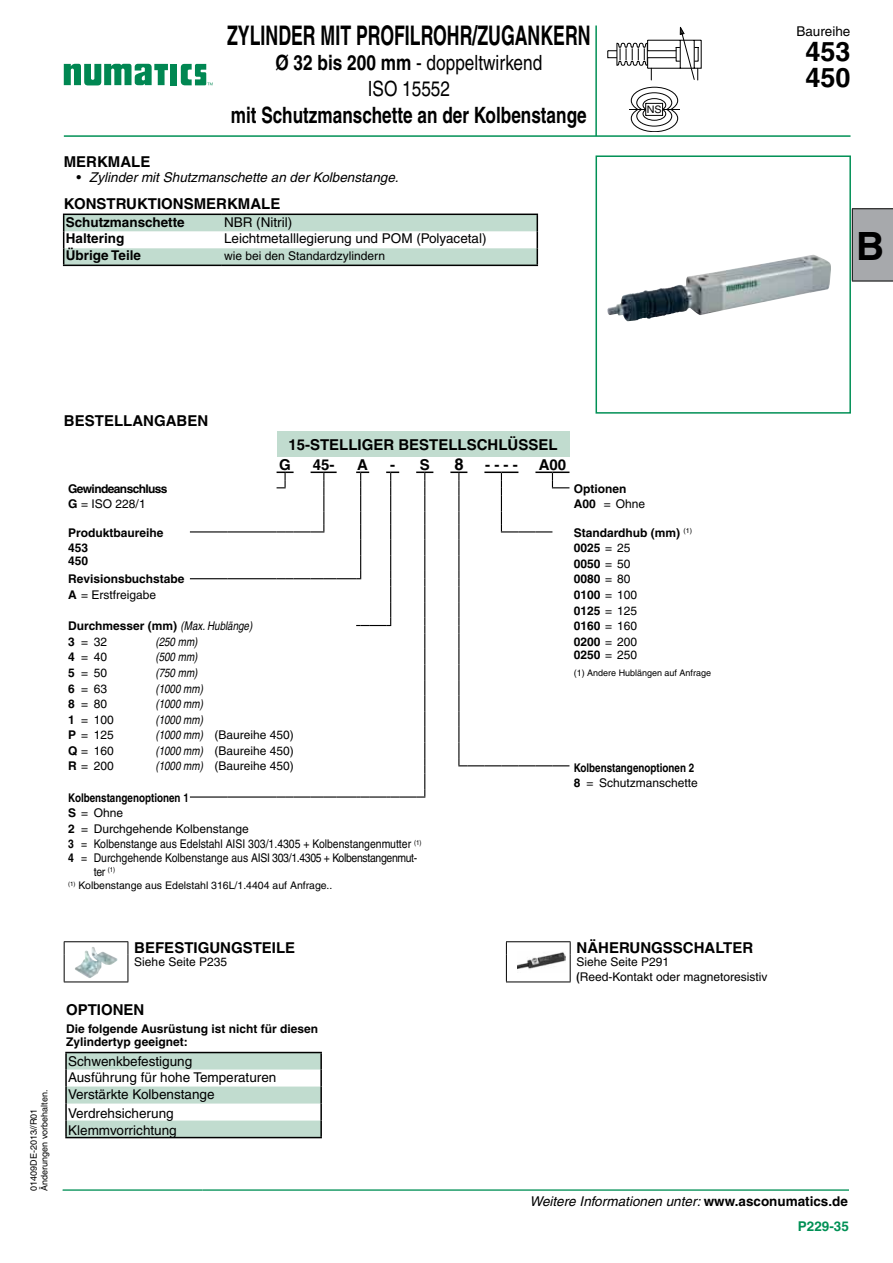
<style>
.page{position:relative;width:893px;height:1263px;background:#fff}
.page>*{position:absolute;margin:0;border:0;box-sizing:border-box;transform-origin:0 0}
.t1{font:700 39px "Helvetica";color:#000}
.t2{font:700 condensed 27px "Helvetica";color:#000;scale:.8 1}
.t3{font:700 27px/25.5px "Helvetica";color:#000}
.t4{font:700 condensed 22.5px "Helvetica";color:#000;scale:.93 1}
.t5{font:condensed 21px/25.2px "Helvetica";color:#000;text-align:center}
.t6{font:700 16.5px "Helvetica";color:#000}
.t7{font:700 15px/20.4px "Helvetica";color:#000}
.t8{font:13.5px/15.6px "Helvetica";color:#000}
.t9{font:italic 13.5px "Helvetica";color:#000}
.t10{font:700 13.5px "Helvetica";color:#000}
.t11{font:700 13.5px "Helvetica";color:#009055}
.t12{font:12px/15.6px "Helvetica";color:#000}
.t13{font:700 12px/15.6px "Helvetica";color:#000}
.t14{font:12px/14.4px "Helvetica";letter-spacing:-.03em;color:#000;scale:.87 1}
.t15{font:italic condensed 12px "Helvetica";color:#000}
.t16{font:700 12px/15.6px "Helvetica";color:#000;scale:.82 1}
.t17{font:700 12px "Helvetica";letter-spacing:-.05em;color:#000}
.t18{font:10.5px "Helvetica";color:#000}
.t19{font:10.35px "Helvetica";color:#000;scale:1.05 1}
.t20{font:9px/10.8px "Helvetica";color:#000}
.s1{font-weight:700}
.s2{font-style:normal}
.s3{font-weight:400}
.s4{font-weight:400;font-style:italic;font-stretch:condensed}
.s5{font-style:italic;font-stretch:condensed}
.s6{font-weight:700;font-stretch:condensed}
.s7{font-weight:700;font-style:normal}
</style>
<div class="page">
<hr style="left:64px;top:135px;width:786px;height:2px;background:#009055">
<hr style="left:595px;top:26px;width:2px;height:110px;background:#009055">
<div style="left:61px;top:1188px;width:791px;height:73px;border:2px solid #fff"></div>
<div style="left:595px;top:155px;width:256px;height:259px;border:2px solid #009055"></div>
<svg style="left:852px;top:208px;width:41px;height:74px;background:#a0a2a4"></svg>
<div style="left:170px;top:64px;width:7px;height:21px;background:#008752"></div>
<svg style="left:64px;top:64px;width:104px;height:21px"></svg>
<svg style="left:181px;top:64px;width:32px;height:21px"></svg>
<svg style="left:607px;top:26px;width:95px;height:55px"></svg>
<svg style="left:629px;top:87px;width:51px;height:45px"></svg>
<div style="left:646px;top:103px;width:17px;height:12px;background:#fff"></div>
<div style="left:645px;top:103px;width:18px;height:13px;border:1px solid #000"></div>
<svg style="left:63px;top:214px;width:475px;height:51px"></svg>
<hr style="left:63px;top:265px;width:159px;height:1px;background:#000">
<hr style="left:222px;top:265px;width:316px;height:1px;background:#000">
<div style="left:277px;top:431px;width:292px;height:26px;background:#c1dccf"></div>
<hr style="left:190px;top:531px;width:37px;height:1px;background:#000">
<hr style="left:227px;top:531px;width:50px;height:1px;background:#000">
<hr style="left:190px;top:578px;width:37px;height:1px;background:#000">
<hr style="left:227px;top:578px;width:50px;height:1px;background:#000">
<hr style="left:190px;top:796px;width:37px;height:2px;background:#000">
<hr style="left:227px;top:796px;width:50px;height:2px;background:#000">
<svg style="left:450px;top:471px;width:119px;height:295px"></svg>
<svg style="left:277px;top:471px;width:156px;height:327px"></svg>
<img style="left:614px;top:255px;width:199px;height:52px">
<svg style="left:65px;top:1052px;width:257px;height:85px"></svg>
<hr style="left:65px;top:1137px;width:257px;height:1px;background:#000">
<hr style="left:64px;top:981px;width:64px;height:1px;background:#000">
<hr style="left:506px;top:981px;width:65px;height:1px;background:#000">
<hr style="left:506px;top:941px;width:65px;height:1px;background:#000">
<svg style="left:506px;top:942px;width:1px;height:39px"></svg>
<svg style="left:570px;top:942px;width:1px;height:39px"></svg>
<hr style="left:64px;top:941px;width:64px;height:1px;background:#000">
<svg style="left:64px;top:942px;width:1px;height:39px"></svg>
<svg style="left:128px;top:942px;width:1px;height:39px"></svg>
<img style="left:75px;top:947px;width:43px;height:31px">
<img style="left:517px;top:952px;width:48px;height:18px">
<h2 class="t2" style="left:227px;top:19px;width:456px">ZYLINDER MIT PROFILROHR/ZUGANKERN</h2>
<h3 class="t5" style="left:275px;top:50px;width:268px"><span class="s1">Ø 32 bis 200 mm</span> - doppeltwirkend<br>ISO 15552</h3>
<h3 class="t4" style="left:231px;top:101px;width:384px">mit Schutzmanschette an der Kolbenstange</h3>
<p class="t7" style="left:64px;top:152px;width:88px">MERKMALE</p>
<p class="t9" style="left:77px;top:170px;width:323px"><span class="s2">•</span> Zylinder mit Shutzmanschette an der Kolbenstange.</p>
<p class="t7" style="left:64px;top:194px;width:218px">KONSTRUKTIONSMERKMALE</p>
<p class="t10" style="left:66px;top:214px;width:121px">Schutzmanschette</p>
<p class="t8" style="left:224px;top:214px;width:70px">NBR (Nitril)</p>
<p class="t10" style="left:66px;top:230px;width:60px">Haltering</p>
<p class="t8" style="left:224px;top:231px;width:264px">Leichtmetalllegierung und POM (Polyacetal)</p>
<p class="t10" style="left:66px;top:247px;width:77px">Übrige Teile</p>
<p class="t12" style="left:224px;top:248px;width:163px">wie bei den Standardzylindern</p>
<p class="t19" style="left:647px;top:103px;width:16px">NS</p>
<p class="t8" style="left:796px;top:23px;width:56px">Baureihe</p>
<h2 class="t3" style="left:805px;top:38px;width:47px">453<br>450</h2>
<h1 class="t1" style="left:856px;top:222px;width:30px">B</h1>
<p class="t7" style="left:64px;top:410px;width:146px">BESTELLANGABEN</p>
<p class="t7" style="left:279px;top:434px;width:280px;text-indent:9px">15-STELLIGER BESTELLSCHLÜSSEL<br>G</p>
<p class="t7" style="left:313px;top:454px;width:23px">45-</p>
<p class="t7" style="left:357px;top:454px;width:12px">A</p>
<p class="t7" style="left:390px;top:454px;width:41px">- S</p>
<h3 class="t6" style="left:454px;top:455px;width:11px">8</h3>
<p class="t7" style="left:485px;top:454px;width:34px">- - - -</p>
<p class="t7" style="left:539px;top:454px;width:29px">A00</p>
<p class="t17" style="left:68px;top:481px;width:101px">Gewindeanschluss</p>
<p class="t13" style="left:574px;top:480px;width:54px">Optionen</p>
<p class="t12" style="left:68px;top:496px;width:79px"><span class="s1">G</span> = ISO 228/1</p>
<p class="t12" style="left:574px;top:496px;width:73px"><span class="s1">A00</span> = Ohne</p>
<p class="t13" style="left:68px;top:524px;width:97px">Produktbaureihe</p>
<p class="t13" style="left:574px;top:524px;width:120px">Standardhub (mm) <sup>(1)</sup></p>
<p class="t13" style="left:68px;top:540px;width:22px">453</p>
<p class="t13" style="left:574px;top:540px;width:58px">0025 <span class="s3">= 25</span></p>
<p class="t13" style="left:68px;top:552px;width:22px">450</p>
<p class="t13" style="left:574px;top:556px;width:58px">0050 <span class="s3">= 50</span></p>
<p class="t13" style="left:68px;top:571px;width:118px">Revisionsbuchstabe</p>
<p class="t13" style="left:574px;top:571px;width:58px">0080 <span class="s3">= 80</span></p>
<p class="t12" style="left:68px;top:587px;width:90px"><span class="s1">A</span> = Erstfreigabe</p>
<p class="t13" style="left:574px;top:587px;width:65px">0100 <span class="s3">= 100<br></span>0125 <span class="s3">= 125</span></p>
<p class="t13" style="left:68px;top:618px;width:186px">Durchmesser (mm) <span class="s4">(Max. Hublänge)</span></p>
<p class="t13" style="left:574px;top:618px;width:65px">0160 <span class="s3">= 160</span></p>
<p class="t12" style="left:68px;top:634px;width:40px"><span class="s1">3</span>=32</p>
<p class="t15" style="left:155px;top:634px;width:44px">(250 mm)</p>
<p class="t13" style="left:574px;top:633px;width:65px">0200 <span class="s3">= 200</span></p>
<p class="t12" style="left:68px;top:649px;width:40px"><span class="s1">4</span>=40</p>
<p class="t15" style="left:155px;top:650px;width:44px">(500 mm)</p>
<p class="t13" style="left:574px;top:647px;width:65px">0250 <span class="s3">= 250</span></p>
<p class="t12" style="left:68px;top:665px;width:40px"><span class="s1">5</span>=50</p>
<p class="t15" style="left:155px;top:666px;width:44px">(750 mm)</p>
<p class="t20" style="left:574px;top:667px;width:139px">(1) Andere Hublängen auf Anfrage</p>
<p class="t12" style="left:68px;top:680px;width:40px"><span class="s1">6</span>=63</p>
<p class="t15" style="left:155px;top:681px;width:49px">(1000 mm)</p>
<p class="t12" style="left:68px;top:696px;width:40px"><span class="s1">8</span>=80</p>
<p class="t15" style="left:155px;top:697px;width:49px">(1000 mm)</p>
<p class="t12" style="left:68px;top:712px;width:47px"><span class="s1">1</span> = 100</p>
<p class="t15" style="left:155px;top:712px;width:49px">(1000 mm)</p>
<p class="t12" style="left:68px;top:727px;width:47px"><span class="s1">P</span> = 125</p>
<p class="t12" style="left:155px;top:727px;width:140px"><span class="s5">(1000 mm)</span> (Baureihe 450)</p>
<p class="t12" style="left:68px;top:743px;width:47px"><span class="s1">Q</span> = 160</p>
<p class="t12" style="left:155px;top:743px;width:140px"><span class="s5">(1000 mm)</span> (Baureihe 450)</p>
<p class="t12" style="left:68px;top:758px;width:47px"><span class="s1">R</span> = 200</p>
<p class="t12" style="left:155px;top:758px;width:140px"><span class="s5">(1000 mm)</span> (Baureihe 450)</p>
<p class="t16" style="left:574px;top:759px;width:153px">Kolbenstangenoptionen 2<br>8 <span class="s3">= Schutzmanschette</span></p>
<p class="t12" style="left:68px;top:790px;width:355px"><span class="s1">Kolbenstangenoptionen 1<br>S</span> = Ohne<br><span class="s1">2</span> = Durchgehende Kolbenstange<br><span class="s1">3</span> = Kolbenstange aus Edelstahl AISI 303/1.4305 + Kolbenstangenmutter <sup>(1)</sup></p>
<p class="t14" style="left:94px;top:850px;width:373px;text-indent:-26px"><span class="s1">4</span> = Durchgehende Kolbenstange aus AISI 303/1.4305 + Kolbenstangenmut&shy;ter <sup>(1)</sup></p>
<p class="t18" style="left:68px;top:879px;width:266px"><sup>(1)</sup> Kolbenstange aus Edelstahl 316L/1.4404 auf Anfrage..</p>
<p class="t20" style="left:28px;top:1191px;width:102px;rotate:-90deg">01409DE-2013//R01<br>Änderungen vorbehalten.</p>
<p class="t7" style="left:134px;top:937px;width:162px">BEFESTIGUNGSTEILE</p>
<p class="t7" style="left:577px;top:937px;width:178px">NÄHERUNGSSCHALTER</p>
<p class="t12" style="left:134px;top:954px;width:94px">Siehe Seite P235</p>
<p class="t12" style="left:577px;top:955px;width:192px;line-height:14.4px">Siehe Seite P291<br><span class="s6">(</span>Reed-Kontakt oder magnetoresistiv</p>
<p class="t7" style="left:66px;top:1000px;width:80px">OPTIONEN</p>
<p class="t13" style="left:66px;top:1021px;width:254px;line-height:13.5px">Die folgende Ausrüstung ist nicht für diesen<br>Zylindertyp geeignet:</p>
<p class="t8" style="left:68px;top:1053px;width:210px">Schwenkbefestigung<br>Ausführung für hohe Temperaturen</p>
<p class="t8" style="left:68px;top:1084px;width:148px;line-height:18.9px">Verstärkte Kolbenstange<br>Verdrehsicherung</p>
<p class="t8" style="left:68px;top:1122px;width:110px">Klemmvorrichtung</p>
<p class="t9" style="left:530px;top:1194px;width:320px">Weitere Informationen unter: <span class="s7">www.asconumatics.de</span></p>
<p class="t11" style="left:798px;top:1218px;width:53px">P229-35</p>
</div>
